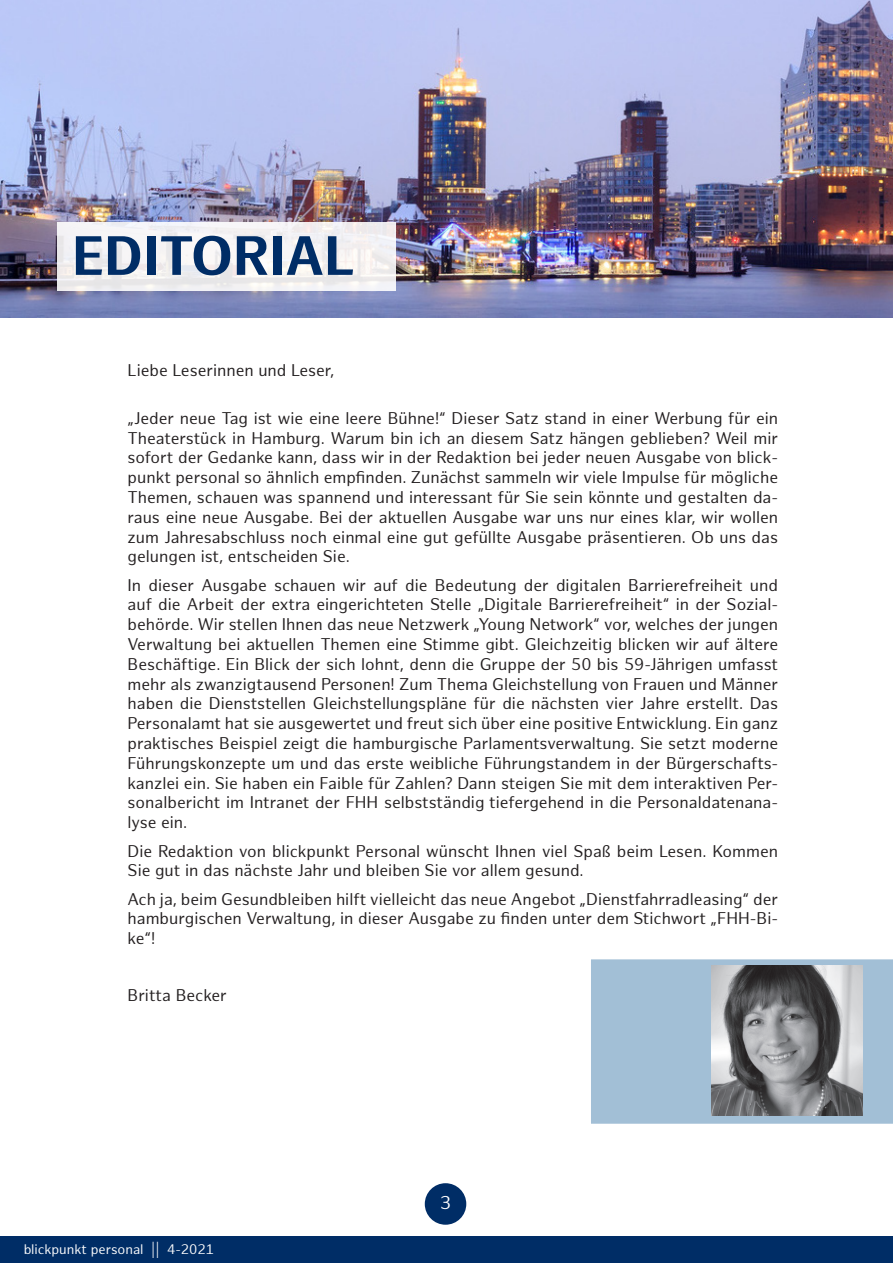
<style>
.page{position:relative;width:893px;height:1263px;background:#fff}
.page>*{position:absolute;margin:0;border:0;box-sizing:border-box;transform-origin:0 0}
.t1{font:700 54px "Hamburg Sans";color:#002d66}
.t2{font:18px "Hamburg Sans";color:#fff}
.HHSans_11p_schwarz{font:16.5px/19.8px "Hamburg Sans";color:#231f20;text-align:justify}
.t3{font:13.5px "Hamburg Sans";color:#fff}
</style>
<div class="page">
<div style="left:0;top:1236px;width:893px;height:27px;background:#002d66"></div>
<div style="left:425px;top:1183px;width:41px;height:42px;background:#002d66;border-radius:50%"></div>
<img style="left:0;top:0;width:893px;height:318px">
<div style="left:57px;top:222px;width:338px;height:69px;background:#f3f2f2"></div>
<div style="left:591px;top:959px;width:302px;height:165px;background:#a2bfd6"></div>
<img style="left:712px;top:965px;width:150px;height:151px">
<p class="t1" style="left:72px;top:224px;width:284px">EDITORIAL</p>
<p class="HHSans_11p_schwarz" style="left:128px;top:361px;width:208px">Liebe Leserinnen und Leser,</p>
<p class="HHSans_11p_schwarz" style="left:128px;top:409px;width:652px">„Jeder neue Tag ist wie eine leere Bühne!“ Dieser Satz stand in einer Werbung für ein Theaterstück in Hamburg. Warum bin ich an diesem Satz hängen geblieben? Weil mir sofort der Gedanke kann, dass wir in der Redaktion bei jeder neuen Ausgabe von blick&shy;punkt personal so ähnlich empfinden. Zunächst sammeln wir viele Impulse für mögliche Themen, schauen was spannend und interessant für Sie sein könnte und gestalten da&shy;raus eine neue Ausgabe. Bei der aktuellen Ausgabe war uns nur eines klar, wir wollen zum Jahresabschluss noch einmal eine gut gefüllte Ausgabe präsentieren. Ob uns das gelungen ist, entscheiden Sie.</p>
<p class="HHSans_11p_schwarz" style="left:128px;top:576px;width:652px">In dieser Ausgabe schauen wir auf die Bedeutung der digitalen Barrierefreiheit und auf die Arbeit der extra eingerichteten Stelle „Digitale Barrierefreiheit“ in der Sozial&shy;behörde. Wir stellen Ihnen das neue Netzwerk „Young Network“ vor, welches der jungen Verwaltung bei aktuellen Themen eine Stimme gibt. Gleichzeitig blicken wir auf ältere Beschäftige. Ein Blick der sich lohnt, denn die Gruppe der 50 bis 59-Jährigen umfasst mehr als zwanzigtausend Personen! Zum Thema Gleichstellung von Frauen und Männer haben die Dienststellen Gleichstellungspläne für die nächsten vier Jahre erstellt. Das Personalamt hat sie ausgewertet und freut sich über eine positive Entwicklung. Ein ganz praktisches Beispiel zeigt die hamburgische Parlamentsverwaltung. Sie setzt moderne Führungskonzepte um und das erste weibliche Führungstandem in der Bürgerschafts&shy;kanzlei ein. Sie haben ein Faible für Zahlen? Dann steigen Sie mit dem interaktiven Per&shy;sonalbericht im Intranet der FHH selbstständig tiefergehend in die Personaldatenana&shy;lyse ein.</p>
<p class="HHSans_11p_schwarz" style="left:128px;top:841px;width:652px">Die Redaktion von blickpunkt Personal wünscht Ihnen viel Spaß beim Lesen. Kommen<br>Sie gut in das nächste Jahr und bleiben Sie vor allem gesund.</p>
<p class="HHSans_11p_schwarz" style="left:128px;top:890px;width:652px">Ach ja, beim Gesundbleiben hilft vielleicht das neue Angebot „Dienstfahrradleasing“ der hamburgischen Verwaltung, in dieser Ausgabe zu finden unter dem Stichwort „FHH-Bi&shy;ke“!</p>
<p class="HHSans_11p_schwarz" style="left:128px;top:986px;width:101px">Britta Becker</p>
<p class="t3" style="left:23px;top:1241px;width:192px">blickpunkt personal || 4-2021</p>
<p class="t2" style="left:440px;top:1192px;width:13px">3</p>
</div>
